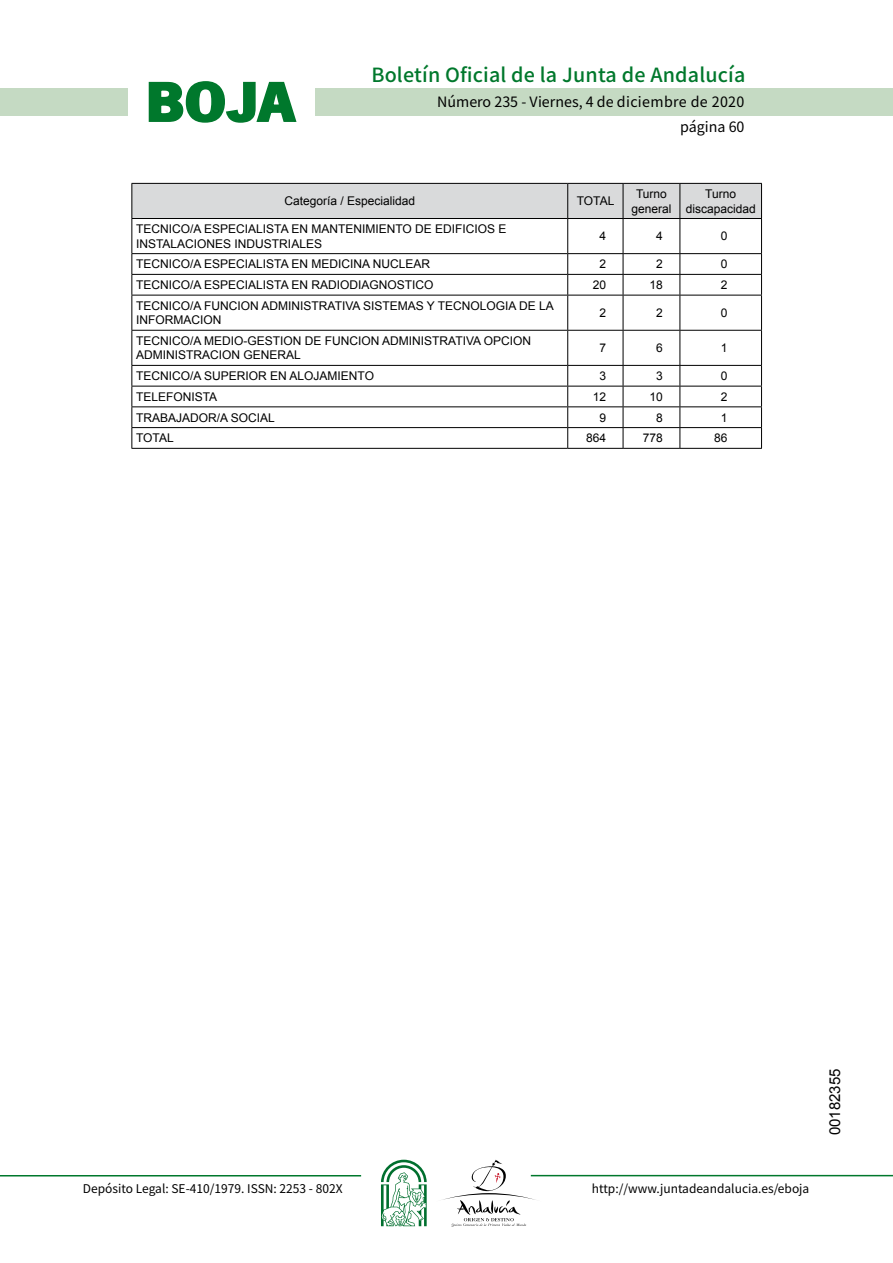
<style>
.page{position:relative;width:893px;height:1263px;background:#fff}
.page>*{position:absolute;margin:0;border:0;box-sizing:border-box;transform-origin:0 0}
.t1{font:700 57.75px "News Got T";color:#00782c;scale:1.14 1}
.t2{font:500 19.5px "Noto Sans HK";letter-spacing:.01em;color:#00782c}
.t3{font:15px "Arial";color:#000}
.t4{font:14.25px/24.5px "Noto Sans HK";color:#000;text-align:right}
.t5{font:12px/14.4px "Arial";color:#000}
.t6{font:12px "Noto Sans HK";color:#000}
</style>
<div class="page">
<div style="left:315px;top:88px;width:577px;height:28px;background:#c5dac3"></div>
<div style="left:0;top:88px;width:128px;height:28px;background:#c5dac3"></div>
<hr style="left:0;top:1175px;width:361px;height:2px;background:#00782c">
<hr style="left:531px;top:1175px;width:361px;height:1px;background:#00782c">
<svg style="left:148px;top:81px;width:149px;height:42px"></svg>
<svg style="left:442px;top:1160px;width:100px;height:67px"></svg>
<svg style="left:381px;top:1160px;width:45px;height:66px"></svg>
<div style="left:132px;top:184px;width:629px;height:34px;background:#d9dadb"></div>
<hr style="left:131px;top:183px;width:436px;height:1px;background:#000">
<hr style="left:131px;top:184px;width:1px;height:34px;background:#000">
<hr style="left:567px;top:183px;width:56px;height:1px;background:#000">
<hr style="left:567px;top:184px;width:1px;height:34px;background:#000">
<hr style="left:623px;top:183px;width:57px;height:1px;background:#000">
<hr style="left:622px;top:184px;width:1px;height:34px;background:#000">
<hr style="left:680px;top:183px;width:82px;height:1px;background:#000">
<hr style="left:679px;top:184px;width:1px;height:34px;background:#000">
<hr style="left:761px;top:184px;width:1px;height:34px;background:#000">
<hr style="left:131px;top:218px;width:436px;height:1px;background:#000">
<hr style="left:131px;top:219px;width:1px;height:34px;background:#000">
<hr style="left:567px;top:218px;width:56px;height:1px;background:#000">
<hr style="left:567px;top:219px;width:1px;height:34px;background:#000">
<hr style="left:623px;top:218px;width:57px;height:1px;background:#000">
<hr style="left:622px;top:219px;width:1px;height:34px;background:#000">
<hr style="left:680px;top:218px;width:82px;height:1px;background:#000">
<hr style="left:679px;top:219px;width:1px;height:34px;background:#000">
<hr style="left:761px;top:219px;width:1px;height:34px;background:#000">
<hr style="left:131px;top:253px;width:436px;height:1px;background:#000">
<hr style="left:567px;top:253px;width:56px;height:1px;background:#000">
<hr style="left:623px;top:253px;width:57px;height:1px;background:#000">
<hr style="left:680px;top:253px;width:82px;height:1px;background:#000">
<hr style="left:131px;top:274px;width:436px;height:1px;background:#000">
<svg style="left:131px;top:254px;width:1px;height:41px"></svg>
<hr style="left:567px;top:274px;width:56px;height:1px;background:#000">
<svg style="left:567px;top:254px;width:1px;height:41px"></svg>
<hr style="left:623px;top:274px;width:57px;height:1px;background:#000">
<svg style="left:622px;top:254px;width:1px;height:41px"></svg>
<hr style="left:680px;top:274px;width:82px;height:1px;background:#000">
<svg style="left:679px;top:254px;width:1px;height:41px"></svg>
<svg style="left:761px;top:254px;width:1px;height:41px"></svg>
<hr style="left:131px;top:295px;width:436px;height:1px;background:#000">
<hr style="left:131px;top:295px;width:1px;height:35px;background:#000">
<hr style="left:567px;top:295px;width:56px;height:1px;background:#000">
<hr style="left:567px;top:295px;width:1px;height:35px;background:#000">
<hr style="left:623px;top:295px;width:57px;height:1px;background:#000">
<hr style="left:622px;top:295px;width:1px;height:35px;background:#000">
<hr style="left:680px;top:295px;width:82px;height:1px;background:#000">
<hr style="left:679px;top:295px;width:1px;height:35px;background:#000">
<hr style="left:761px;top:295px;width:1px;height:35px;background:#000">
<hr style="left:131px;top:330px;width:436px;height:1px;background:#000">
<hr style="left:131px;top:331px;width:1px;height:34px;background:#000">
<hr style="left:567px;top:330px;width:56px;height:1px;background:#000">
<hr style="left:567px;top:331px;width:1px;height:34px;background:#000">
<hr style="left:623px;top:330px;width:57px;height:1px;background:#000">
<hr style="left:622px;top:331px;width:1px;height:34px;background:#000">
<hr style="left:680px;top:330px;width:82px;height:1px;background:#000">
<hr style="left:679px;top:331px;width:1px;height:34px;background:#000">
<hr style="left:761px;top:331px;width:1px;height:34px;background:#000">
<hr style="left:131px;top:365px;width:436px;height:1px;background:#000">
<hr style="left:567px;top:365px;width:56px;height:1px;background:#000">
<hr style="left:623px;top:365px;width:57px;height:1px;background:#000">
<hr style="left:680px;top:365px;width:82px;height:1px;background:#000">
<hr style="left:131px;top:386px;width:436px;height:1px;background:#000">
<hr style="left:567px;top:386px;width:56px;height:1px;background:#000">
<hr style="left:623px;top:386px;width:57px;height:1px;background:#000">
<hr style="left:680px;top:386px;width:82px;height:1px;background:#000">
<hr style="left:131px;top:406px;width:436px;height:1px;background:#000">
<hr style="left:567px;top:406px;width:56px;height:1px;background:#000">
<hr style="left:623px;top:406px;width:57px;height:1px;background:#000">
<hr style="left:680px;top:406px;width:82px;height:1px;background:#000">
<hr style="left:131px;top:427px;width:436px;height:1px;background:#000">
<svg style="left:131px;top:366px;width:1px;height:82px"></svg>
<hr style="left:567px;top:427px;width:56px;height:1px;background:#000">
<svg style="left:567px;top:366px;width:1px;height:82px"></svg>
<hr style="left:623px;top:427px;width:57px;height:1px;background:#000">
<svg style="left:622px;top:366px;width:1px;height:82px"></svg>
<hr style="left:680px;top:427px;width:82px;height:1px;background:#000">
<svg style="left:679px;top:366px;width:1px;height:82px"></svg>
<svg style="left:761px;top:366px;width:1px;height:82px"></svg>
<hr style="left:131px;top:448px;width:436px;height:1px;background:#000">
<hr style="left:567px;top:448px;width:56px;height:1px;background:#000">
<hr style="left:623px;top:448px;width:57px;height:1px;background:#000">
<hr style="left:680px;top:448px;width:82px;height:1px;background:#000">
<h1 class="t1" style="left:145px;top:68px;width:133px">BOJA</h1>
<h2 class="t2" style="left:371px;top:64px;width:375px">Boletín Oficial de la Junta de Andalucía</h2>
<p class="t4" style="left:437px;top:90px;width:309px">Número 235 - Viernes, 4 de diciembre de 2020 página 60</p>
<p class="t5" style="left:284px;top:194px;width:132px">Categoría / Especialidad</p>
<p class="t5" style="left:577px;top:194px;width:39px">TOTAL</p>
<p class="t5" style="left:631px;top:187px;width:42px;text-align:center">Turno general</p>
<p class="t5" style="left:685px;top:187px;width:72px;text-align:center">Turno discapacidad</p>
<p class="t5" style="left:136px;top:222px;width:372px">TECNICO/A ESPECIALISTA EN MANTENIMIENTO DE EDIFICIOS E<br>INSTALACIONES INDUSTRIALES</p>
<p class="t5" style="left:599px;top:229px;width:8px">4</p>
<p class="t5" style="left:656px;top:229px;width:8px">4</p>
<p class="t5" style="left:720px;top:229px;width:8px">0</p>
<p class="t5" style="left:136px;top:257px;width:295px">TECNICO/A ESPECIALISTA EN MEDICINA NUCLEAR</p>
<p class="t5" style="left:599px;top:257px;width:8px">2</p>
<p class="t5" style="left:656px;top:257px;width:8px">2</p>
<p class="t5" style="left:720px;top:257px;width:8px">0</p>
<p class="t5" style="left:136px;top:278px;width:299px">TECNICO/A ESPECIALISTA EN RADIODIAGNOSTICO</p>
<p class="t5" style="left:592px;top:278px;width:15px">20</p>
<p class="t5" style="left:649px;top:278px;width:15px">18</p>
<p class="t5" style="left:720px;top:278px;width:8px">2</p>
<p class="t5" style="left:136px;top:299px;width:419px">TECNICO/A FUNCION ADMINISTRATIVA SISTEMAS Y TECNOLOGIA DE LA<br>INFORMACION</p>
<p class="t5" style="left:599px;top:306px;width:8px">2</p>
<p class="t5" style="left:656px;top:306px;width:8px">2</p>
<p class="t5" style="left:720px;top:306px;width:8px">0</p>
<p class="t5" style="left:136px;top:334px;width:396px">TECNICO/A MEDIO-GESTION DE FUNCION ADMINISTRATIVA OPCION<br>ADMINISTRACION GENERAL</p>
<p class="t5" style="left:599px;top:341px;width:8px">7</p>
<p class="t5" style="left:656px;top:341px;width:8px">6</p>
<p class="t5" style="left:720px;top:341px;width:8px">1</p>
<p class="t5" style="left:136px;top:369px;width:239px">TECNICO/A SUPERIOR EN ALOJAMIENTO</p>
<p class="t5" style="left:599px;top:369px;width:8px">3</p>
<p class="t5" style="left:656px;top:369px;width:8px">3</p>
<p class="t5" style="left:720px;top:369px;width:8px">0</p>
<p class="t5" style="left:136px;top:390px;width:83px">TELEFONISTA</p>
<p class="t5" style="left:592px;top:390px;width:15px">12</p>
<p class="t5" style="left:649px;top:390px;width:15px">10</p>
<p class="t5" style="left:720px;top:390px;width:8px">2</p>
<p class="t5" style="left:136px;top:410px;width:140px">TRABAJADOR/A SOCIAL</p>
<p class="t5" style="left:599px;top:410px;width:8px">9</p>
<p class="t5" style="left:656px;top:410px;width:8px">8</p>
<p class="t5" style="left:720px;top:410px;width:8px">1</p>
<p class="t5" style="left:136px;top:431px;width:39px">TOTAL</p>
<p class="t5" style="left:586px;top:431px;width:22px">864</p>
<p class="t5" style="left:643px;top:431px;width:22px">778</p>
<p class="t5" style="left:714px;top:431px;width:15px">86</p>
<p class="t6" style="left:83px;top:1181px;width:261px">Depósito Legal: SE-410/1979. ISSN: 2253 - 802X</p>
<p class="t6" style="left:592px;top:1181px;width:219px">http://www.juntadeandalucia.es/eboja</p>
<p class="t3" style="left:825px;top:1135px;width:68px;rotate:-90deg">00182355</p>
</div>
